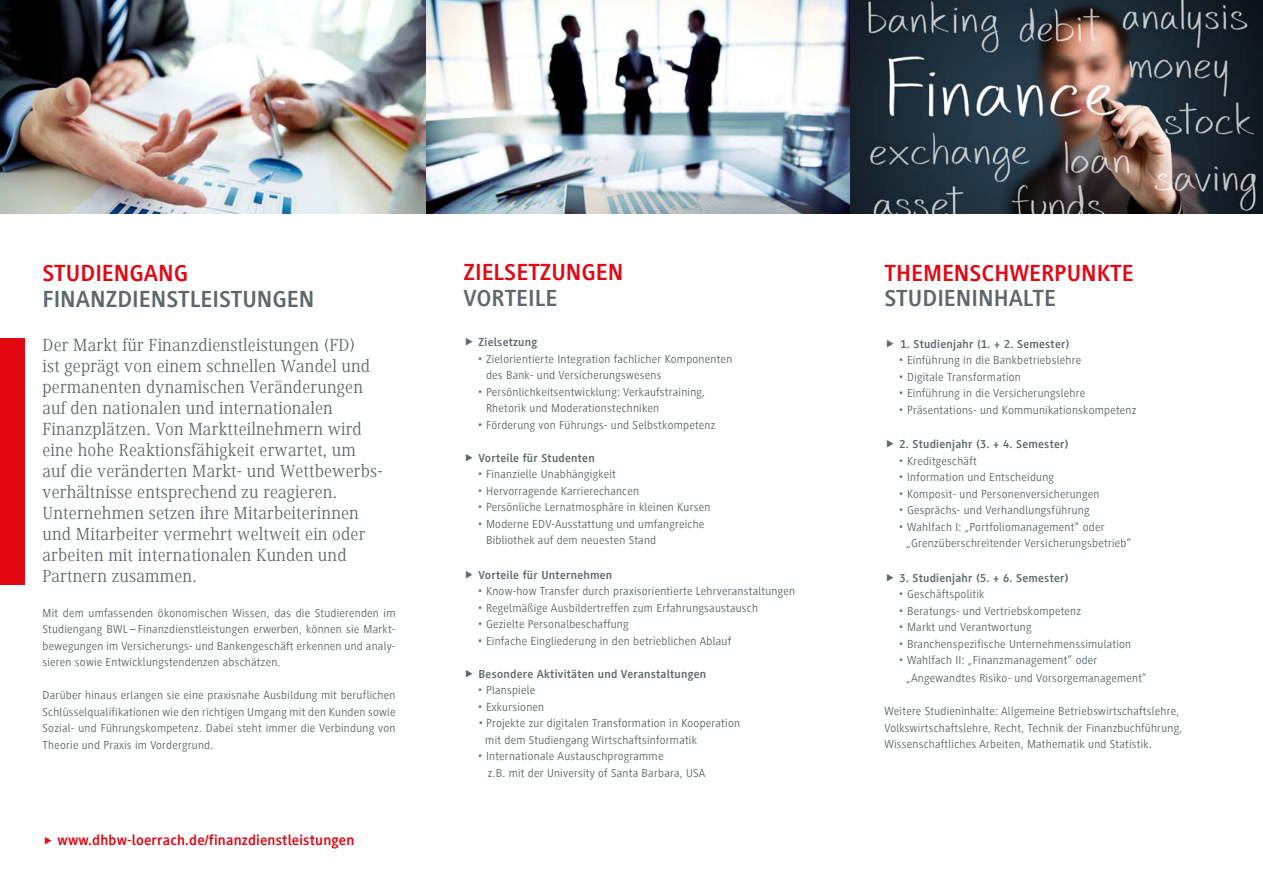
<style>
.page{position:relative;width:1263px;height:893px;background:#fff}
.page>*{position:absolute;margin:0;border:0;box-sizing:border-box;transform-origin:0 0}
.t1{font:700 24px "Generis Sans Com";color:#5d686e}
.t2{font:700 24px "Generis Sans Com";color:#e30613}
.t3{font:18px/21px "Generis Serif Com";letter-spacing:.01em;color:#5d686e}
.t4{font:700 15px "Generis Sans Com";letter-spacing:.01em;color:#e30613}
.t5{font:12px/16.5px "Generis Sans Com";letter-spacing:.02em;color:#5d686e}
.t6{font:700 12px "Generis Sans Com";letter-spacing:.02em;color:#5d686e}
</style>
<div class="page">
<img style="left:0;top:0;width:1263px;height:214px">
<div style="left:0;top:338px;width:24px;height:247px;background:#e30613"></div>
<h1 class="t2" style="left:43px;top:260px;width:147px">STUDIENGANG</h1>
<h1 class="t1" style="left:43px;top:286px;width:273px">FINANZDIENSTLEISTUNGEN</h1>
<p class="t3" style="left:43px;top:335px;width:342px">Der Markt für Finanzdienstleistungen (FD)<br>ist geprägt von einem schnellen Wandel und permanenten dynamischen Veränderungen auf den nationalen und internationalen Finanzplätzen. Von Marktteilnehmern wird eine hohe Reaktionsfähigkeit erwartet, um auf die veränderten Markt- und Wettbewerbs&shy;verhältnisse entsprechend zu reagieren.<br>Unternehmen setzen ihre Mitarbeiterinnen und Mitarbeiter vermehrt weltweit ein oder arbeiten mit internationalen Kunden und Partnern zusammen.</p>
<p class="t5" style="left:43px;top:605px;width:354px;text-align:justify">Mit dem umfassenden ökonomischen Wissen, das die Studierenden im Studiengang BWL – Finanzdienstleistungen erwerben, können sie Markt&shy;bewegungen im Versicherungs- und Bankengeschäft erkennen und analy&shy;sieren sowie Entwicklungstendenzen abschätzen.</p>
<p class="t5" style="left:43px;top:687px;width:354px;text-align:justify">Darüber hinaus erlangen sie eine praxisnahe Ausbildung mit beruflichen Schlüsselqualifikationen wie den richtigen Umgang mit den Kunden sowie Sozial- und Führungskompetenz. Dabei steht immer die Verbindung von Theorie und Praxis im Vordergrund.</p>
<p class="t4" style="left:58px;top:832px;width:298px">www.dhbw-loerrach.de/finanzdienstleistungen</p>
<h1 class="t2" style="left:463px;top:259px;width:161px">ZIELSETZUNGEN</h1>
<h1 class="t1" style="left:463px;top:285px;width:95px">VORTEILE</h1>
<p class="t6" style="left:478px;top:336px;width:60px">Zielsetzung</p>
<p class="t5" style="left:486px;top:351px;width:248px">Zielorientierte Integration fachlicher Komponenten des Bank- und Versicherungswesens Persönlichkeitsentwicklung: Verkaufstraining, Rhetorik und Moderationstechniken<br>Förderung von Führungs- und Selbstkompetenz</p>
<p class="t6" style="left:478px;top:451px;width:118px">Vorteile für Studenten</p>
<p class="t5" style="left:486px;top:466px;width:226px">Finanzielle Unabhängigkeit<br>Hervorragende Karrierechancen<br>Persönliche Lernatmosphäre in kleinen Kursen Moderne EDV-Ausstattung und umfangreiche Bibliothek auf dem neuesten Stand</p>
<p class="t6" style="left:478px;top:568px;width:135px">Vorteile für Unternehmen</p>
<p class="t5" style="left:486px;top:583px;width:311px">Know-how Transfer durch praxisorientierte Lehrveranstaltungen Regelmäßige Ausbildertreffen zum Erfahrungsaustausch Gezielte Personalbeschaffung<br>Einfache Eingliederung in den betrieblichen Ablauf</p>
<p class="t6" style="left:478px;top:667px;width:229px">Besondere Aktivitäten und Veranstaltungen</p>
<p class="t5" style="left:485px;top:682px;width:256px">Planspiele<br>Exkursionen<br>Projekte zur digitalen Transformation in Kooperation mit dem Studiengang Wirtschaftsinformatik Internationale Austauschprogramme<br>z.B. mit der University of Santa Barbara, USA</p>
<h1 class="t2" style="left:884px;top:260px;width:251px">THEMENSCHWERPUNKTE</h1>
<h1 class="t1" style="left:884px;top:285px;width:173px">STUDIENINHALTE</h1>
<p class="t6" style="left:900px;top:337px;width:171px">1. Studienjahr (1. + 2. Semester)</p>
<p class="t5" style="left:907px;top:352px;width:231px">Einführung in die Bankbetriebslehre<br>Digitale Transformation<br>Einführung in die Versicherungslehre Präsentations- und Kommunikationskompetenz</p>
<p class="t6" style="left:899px;top:438px;width:171px">2. Studienjahr (3. + 4. Semester)</p>
<p class="t5" style="left:906px;top:453px;width:227px">Kreditgeschäft<br>Information und Entscheidung<br>Komposit- und Personenversicherungen Gesprächs- und Verhandlungsführung Wahlfach I: „Portfoliomanagement“ oder „Grenzüberschreitender Versicherungsbetrieb“</p>
<p class="t6" style="left:899px;top:571px;width:171px">3. Studienjahr (5. + 6. Semester)</p>
<p class="t5" style="left:907px;top:586px;width:226px">Geschäftspolitik<br>Beratungs- und Vertriebskompetenz<br>Markt und Verantwortung Branchenspezifische Unternehmenssimulation Wahlfach II: „Finanzmanagement“ oder</p>
<p class="t5" style="left:906px;top:670px;width:242px">„Angewandtes Risiko- und Vorsorgemanagement“</p>
<p class="t5" style="left:884px;top:703px;width:299px">Weitere Studieninhalte: Allgemeine Betriebswirtschaftslehre,<br>Volkswirtschaftslehre, Recht, Technik der Finanzbuchführung,<br>Wissenschaftliches Arbeiten, Mathematik und Statistik.</p>
</div>
